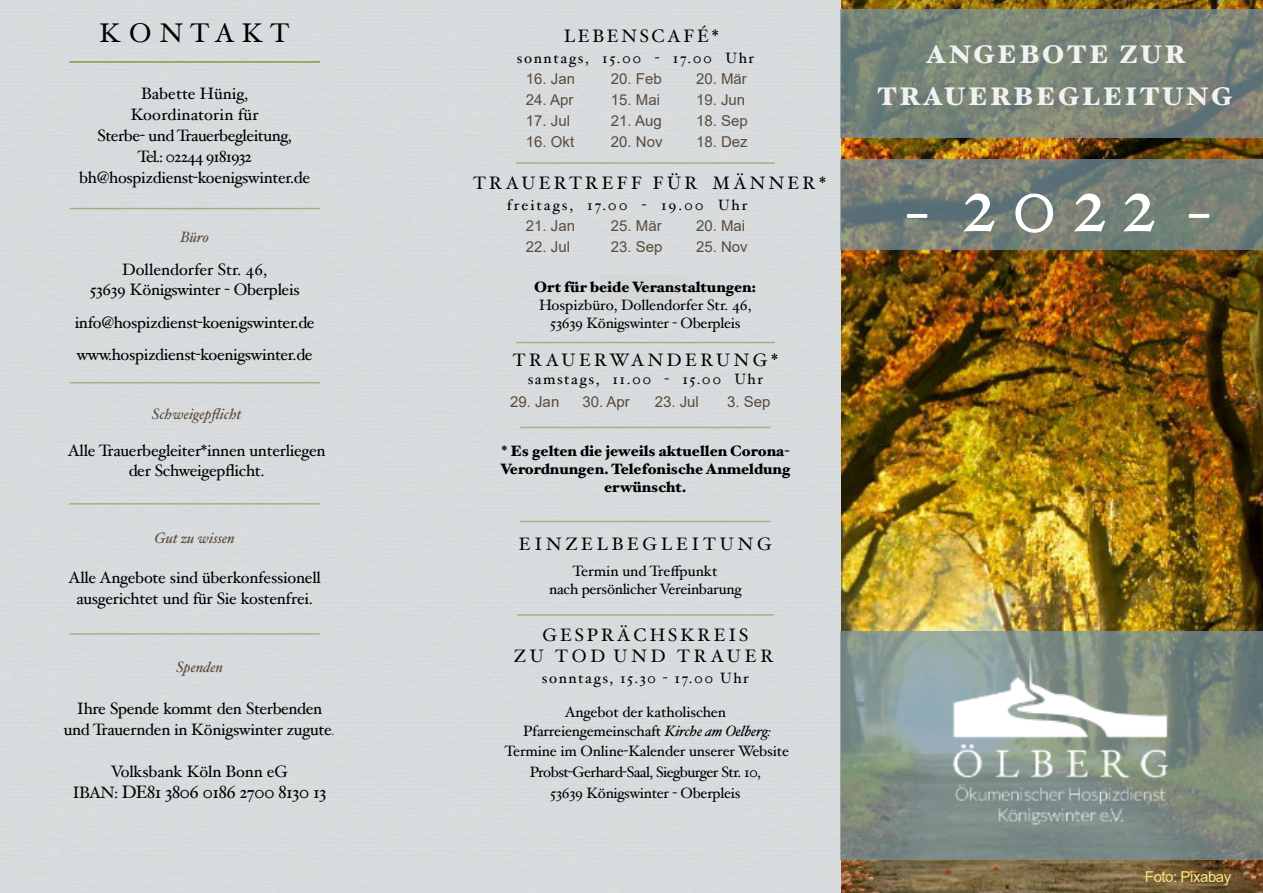
<style>
.page{position:relative;width:1263px;height:893px;background:#fff}
.page>*{position:absolute;margin:0;border:0;box-sizing:border-box;transform-origin:0 0}
.t1{font:82.2px "Hoefler Text";color:#fff;scale:.96 1}
.t2{font:72px "Hoefler Text";color:#fff}
.t3{font:27px "Hoefler Text";letter-spacing:.26em;color:#000}
.t4{font:900 25.5px/42px "Hoefler Text";letter-spacing:.1em;color:rgb(255 255 255/.9);text-align:center}
.t5{font:18px "Hoefler Text";letter-spacing:.185em;color:#000}
.t6{font:18px/21px "Hoefler Text";letter-spacing:.165em;color:#000;text-align:center}
.t7{font:18px "Hoefler Text";letter-spacing:-.04em;color:#000}
.t8{font:18px "Hoefler Text";letter-spacing:.21em;color:#000}
.t9{font:18px "Hoefler Text";letter-spacing:.155em;color:#000}
.t10{font:16.5px/21px "Hoefler Text";letter-spacing:-.02em;color:#000;text-align:center}
.t11{font:15px/18px "Hoefler Text";letter-spacing:-.01em;color:#000;text-align:center}
.t12{font:15px "Arial";color:#594b3b}
.t13{font:900 15px/18px "Hoefler Text";color:#000;text-align:center}
.t14{font:15px/21px "Hoefler Text";letter-spacing:-.035em;color:#000;text-align:center}
.t15{font:15px "Hoefler Text";letter-spacing:.1em;color:#000}
.t16{font:italic 15px "Hoefler Text";color:#594b3a}
.t17{font:15px "Hoefler Text";letter-spacing:.125em;color:#000}
.t18{font:15px "Hoefler Text";letter-spacing:.105em;color:#000}
.t19{font:15px "Arial";letter-spacing:-.03em;color:#ffe380}
.s1{font-style:italic;font-size:15px;color:#594b3a}
.s2{font-size:16.5px}
.s3{font-style:italic}
</style>
<div class="page">
<img style="left:840px;top:0;width:423px;height:893px">
<hr style="left:70px;top:61px;width:250px;height:2px;background:#678c26;opacity:.5">
<hr style="left:70px;top:503px;width:250px;height:2px;background:#678c26;opacity:.5">
<hr style="left:70px;top:633px;width:250px;height:2px;background:#aebe9a">
<hr style="left:70px;top:382px;width:250px;height:1px;background:#9fb481">
<hr style="left:70px;top:208px;width:250px;height:1px;background:#9fb482">
<div style="left:840px;top:631px;width:423px;height:229px;background:#7694a0;opacity:.73"></div>
<div style="left:840px;top:159px;width:423px;height:90px;background:#7694a0;opacity:.73"></div>
<div style="left:840px;top:9px;width:423px;height:128px;background:#7694a0;opacity:.73"></div>
<img style="left:948px;top:648px;width:224px;height:180px">
<div style="left:601px;top:274px;width:89px;height:33px;background:#d4d7d8"></div>
<hr style="left:516px;top:342px;width:259px;height:1px;background:#9fb381">
<hr style="left:516px;top:162px;width:259px;height:2px;background:#aebe9a">
<hr style="left:520px;top:427px;width:250px;height:1px;background:#a0b483">
<hr style="left:520px;top:521px;width:250px;height:1px;background:#9fb482">
<hr style="left:517px;top:614px;width:257px;height:2px;background:#678c26;opacity:.5">
<h3 class="t3" style="left:99px;top:17px;width:191px">KONTAKT</h3>
<p class="t10" style="left:79px;top:84px;width:232px">Babette Hünig,<br>Koordinatorin für<br>Sterbe- und Trauerbegleitung,<br>Tel.: 02244 9181932 bh@hospizdienst-koenigswinter.de</p>
<p class="t16" style="left:180px;top:228px;width:30px">Büro</p>
<p class="t10" style="left:90px;top:259px;width:211px;line-height:20.4px">Dollendorfer Str. 46,<br>53639 Königswinter - Oberpleis</p>
<p class="t10" style="left:75px;top:306px;width:241px;line-height:32.4px;text-align:left">info@hospizdienst-koenigswinter.de www.hospizdienst-koenigswinter.de</p>
<p class="t16" style="left:152px;top:405px;width:91px">Schweigepflicht</p>
<p class="t10" style="left:68px;top:440px;width:259px;line-height:20.4px">Alle Trauerbegleiter*innen unterliegen der Schweigepflicht.</p>
<p class="t16" style="left:155px;top:529px;width:82px">Gut zu wissen</p>
<p class="t10" style="left:69px;top:568px;width:254px;line-height:20.4px">Alle Angebote sind überkonfessionell ausgerichtet und für Sie kostenfrei.</p>
<p class="t16" style="left:176px;top:658px;width:48px">Spenden</p>
<p class="t10" style="left:64px;top:698px;width:273px">Ihre Spende kommt den Sterbenden und Trauernden in Königswinter zugute<span class="s1">.</span></p>
<p class="t10" style="left:111px;top:761px;width:179px">Volksbank Köln Bonn eG</p>
<p class="t7" style="left:73px;top:781px;width:255px"><span class="s2">IBAN:</span> DE81 3806 0186 2700 8130 13</p>
<p class="t9" style="left:564px;top:25px;width:156px">LEBENSCAFÉ*</p>
<p class="t18" style="left:517px;top:49px;width:239px">sonntags, 15.00 - 17.00 Uhr</p>
<p class="t12" style="left:526px;top:73px;width:51px">16. Jan</p>
<p class="t12" style="left:611px;top:73px;width:52px">20. Feb</p>
<p class="t12" style="left:696px;top:73px;width:52px">20. Mär</p>
<p class="t12" style="left:526px;top:94px;width:49px">24. Apr</p>
<p class="t12" style="left:611px;top:94px;width:51px">15. Mai</p>
<p class="t12" style="left:696px;top:94px;width:51px">19. Jun</p>
<p class="t12" style="left:526px;top:115px;width:46px">17. Jul</p>
<p class="t12" style="left:611px;top:115px;width:52px">21. Aug</p>
<p class="t12" style="left:696px;top:115px;width:53px">18. Sep</p>
<p class="t12" style="left:526px;top:136px;width:50px">16. Okt</p>
<p class="t12" style="left:611px;top:136px;width:53px">20. Nov</p>
<p class="t12" style="left:696px;top:136px;width:53px">18. Dez</p>
<p class="t5" style="left:473px;top:172px;width:354px">TRAUERTREFF FÜR MÄNNER*</p>
<p class="t17" style="left:507px;top:196px;width:242px">freitags, 17.00 - 19.00 Uhr</p>
<p class="t12" style="left:526px;top:220px;width:51px">21. Jan</p>
<p class="t12" style="left:611px;top:220px;width:52px">25. Mär</p>
<p class="t12" style="left:696px;top:220px;width:51px">20. Mai</p>
<p class="t12" style="left:526px;top:241px;width:46px">22. Jul</p>
<p class="t12" style="left:611px;top:241px;width:53px">23. Sep</p>
<p class="t12" style="left:696px;top:241px;width:53px">25. Nov</p>
<p class="t13" style="left:534px;top:278px;width:224px">Ort für beide Veranstaltungen:</p>
<p class="t11" style="left:539px;top:297px;width:214px">Hospizbüro, Dollendorfer Str. 46,<br>53639 Königswinter - Oberpleis</p>
<p class="t5" style="left:513px;top:349px;width:267px">TRAUERWANDERUNG*</p>
<p class="t15" style="left:528px;top:370px;width:237px">samstags, 11.00 - 15.00 Uhr</p>
<p class="t12" style="left:510px;top:396px;width:51px">29. Jan</p>
<p class="t12" style="left:582px;top:396px;width:49px">30. Apr</p>
<p class="t12" style="left:655px;top:396px;width:46px">23. Jul</p>
<p class="t12" style="left:727px;top:396px;width:45px">3. Sep</p>
<p class="t13" style="left:500px;top:442px;width:292px">* Es gelten die jeweils aktuellen Corona-<br>Verordnungen. Telefonische Anmeldung erwünscht.</p>
<p class="t8" style="left:519px;top:533px;width:254px">EINZELBEGLEITUNG</p>
<p class="t11" style="left:549px;top:562px;width:194px">Termin und Treffpunkt<br>nach persönlicher Vereinbarung</p>
<p class="t6" style="left:514px;top:625px;width:261px">GESPRÄCHSKREIS<br>ZU TOD UND TRAUER</p>
<p class="t15" style="left:542px;top:669px;width:208px">sonntags, 15.30 - 17.00 Uhr</p>
<p class="t11" style="left:505px;top:702px;width:286px;line-height:19.5px">Angebot der katholischen<br>Pfarreiengemeinschaft <span class="s3">Kirche am Oelberg:<br></span>Termine im Online-Kalender unserer Website</p>
<p class="t14" style="left:530px;top:762px;width:233px">Probst-Gerhard-Saal, Siegburger Str. 10,<br>53639 Königswinter - Oberpleis</p>
<h3 class="t4" style="left:877px;top:33px;width:356px">ANGEBOTE ZUR<br>TRAUERBEGLEITUNG</h3>
<h1 class="t1" style="left:961px;top:154px;width:205px">2022</h1>
<h2 class="t2" style="left:905px;top:173px;width:25px">-</h2>
<h2 class="t2" style="left:1187px;top:173px;width:25px">-</h2>
<p class="t19" style="left:1145px;top:871px;width:88px">Foto: Pixabay</p>
</div>
